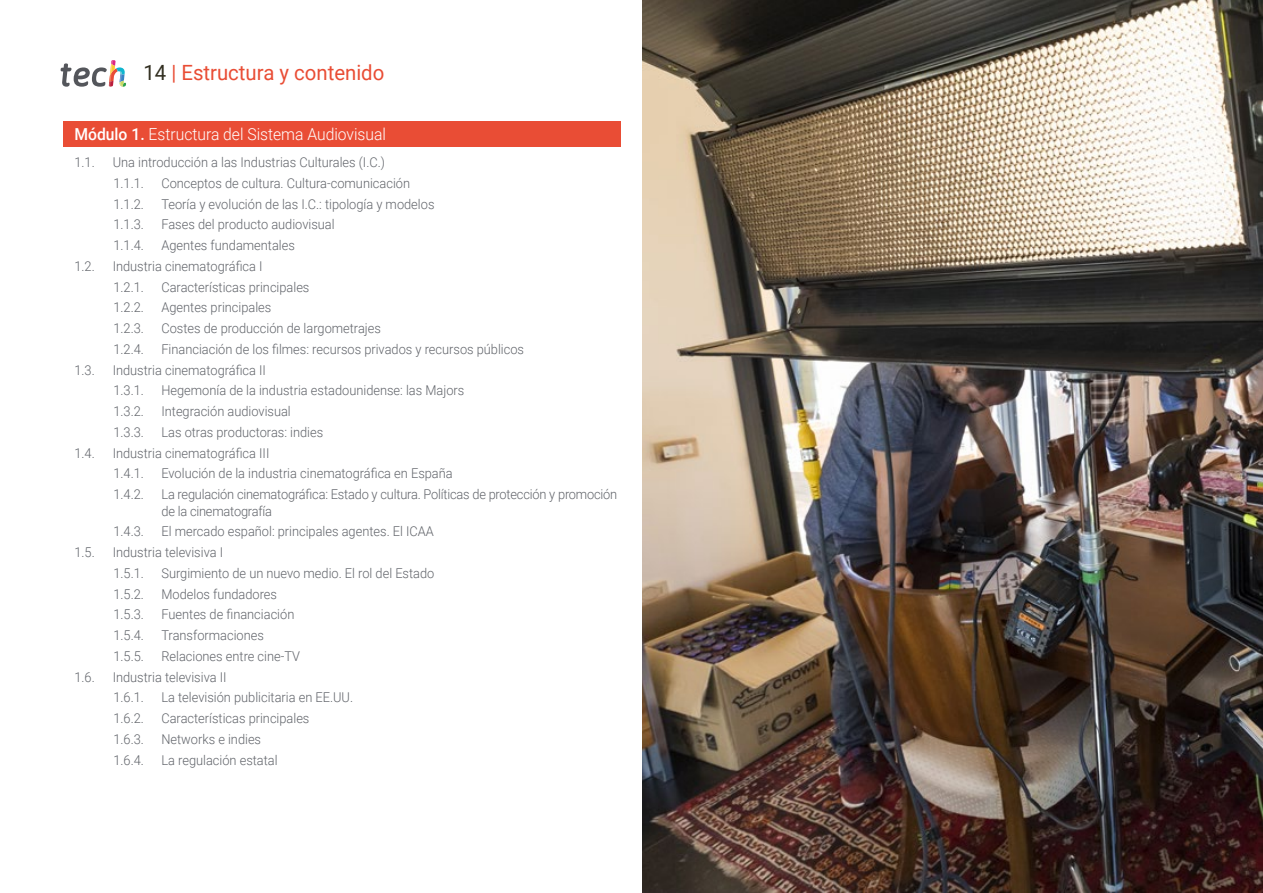
<style>
.page{position:relative;width:1263px;height:893px;background:#fff}
.page>*{position:absolute;margin:0;border:0;box-sizing:border-box;transform-origin:0 0}
.t1{font:21px "Roboto";color:#e94d35}
.t2{font:300 16.5px "Roboto";color:#fff;scale:.95 1}
.t3{font:300 13.5px/20.7px "Roboto";color:#61646a;scale:.95 1}
.s1{color:#312e20}
.s2{font-weight:500}
</style>
<div class="page">
<img style="left:642px;top:0;width:621px;height:893px">
<svg style="left:61px;top:60px;width:65px;height:27px"></svg>
<div style="left:63px;top:121px;width:558px;height:25px;background:#e94d35"></div>
<h1 class="t1" style="left:144px;top:57px;width:242px"><span class="s1">14</span> | Estructura y contenido</h1>
<p class="t2" style="left:74px;top:123px;width:330px"><span class="s2">Módulo 1.</span> Estructura del Sistema Audiovisual</p>
<p class="t3" style="left:74px;top:151px;width:23px">1.1.</p>
<p class="t3" style="left:113px;top:151px;width:288px">Una introducción a las Industrias Culturales (I.C.)<br>1.1.1.</p>
<p class="t3" style="left:161px;top:172px;width:263px">Conceptos de cultura. Cultura-comunicación</p>
<p class="t3" style="left:113px;top:193px;width:34px">1.1.2.</p>
<p class="t3" style="left:161px;top:193px;width:289px">Teoría y evolución de las I.C.: tipología y modelos</p>
<p class="t3" style="left:113px;top:214px;width:34px">1.1.3.</p>
<p class="t3" style="left:161px;top:214px;width:184px">Fases del producto audiovisual</p>
<p class="t3" style="left:113px;top:234px;width:34px">1.1.4.</p>
<p class="t3" style="left:161px;top:234px;width:142px">Agentes fundamentales</p>
<p class="t3" style="left:74px;top:255px;width:23px">1.2.</p>
<p class="t3" style="left:113px;top:255px;width:159px">Industria cinematográfica I<br>1.2.1.</p>
<p class="t3" style="left:161px;top:276px;width:157px">Características principales</p>
<p class="t3" style="left:113px;top:297px;width:34px">1.2.2.</p>
<p class="t3" style="left:161px;top:297px;width:117px">Agentes principales</p>
<p class="t3" style="left:113px;top:317px;width:34px">1.2.3.</p>
<p class="t3" style="left:161px;top:317px;width:233px">Costes de producción de largometrajes</p>
<p class="t3" style="left:113px;top:338px;width:34px">1.2.4.</p>
<p class="t3" style="left:161px;top:338px;width:383px">Financiación de los filmes: recursos privados y recursos públicos</p>
<p class="t3" style="left:74px;top:359px;width:23px">1.3.</p>
<p class="t3" style="left:113px;top:359px;width:163px">Industria cinematográfica II<br>1.3.1.</p>
<p class="t3" style="left:161px;top:380px;width:320px">Hegemonía de la industria estadounidense: las Majors</p>
<p class="t3" style="left:113px;top:400px;width:34px">1.3.2.</p>
<p class="t3" style="left:161px;top:400px;width:138px">Integración audiovisual</p>
<p class="t3" style="left:113px;top:421px;width:34px">1.3.3.</p>
<p class="t3" style="left:161px;top:421px;width:172px">Las otras productoras: indies</p>
<p class="t3" style="left:74px;top:442px;width:23px">1.4.</p>
<p class="t3" style="left:113px;top:442px;width:166px">Industria cinematográfica III<br>1.4.1.</p>
<p class="t3" style="left:161px;top:463px;width:308px">Evolución de la industria cinematográfica en España</p>
<p class="t3" style="left:113px;top:483px;width:34px">1.4.2.</p>
<p class="t3" style="left:161px;top:486px;width:481px;line-height:16.5px">La regulación cinematográfica: Estado y cultura. Políticas de protección y promoción de la cinematografía</p>
<p class="t3" style="left:113px;top:521px;width:34px">1.4.3.</p>
<p class="t3" style="left:161px;top:521px;width:288px">El mercado español: principales agentes. El ICAA</p>
<p class="t3" style="left:74px;top:541px;width:23px">1.5.</p>
<p class="t3" style="left:113px;top:541px;width:118px">Industria televisiva I<br>1.5.1.</p>
<p class="t3" style="left:161px;top:562px;width:289px">Surgimiento de un nuevo medio. El rol del Estado</p>
<p class="t3" style="left:113px;top:583px;width:34px">1.5.2.</p>
<p class="t3" style="left:161px;top:583px;width:123px">Modelos fundadores</p>
<p class="t3" style="left:113px;top:604px;width:34px">1.5.3.</p>
<p class="t3" style="left:161px;top:604px;width:141px">Fuentes de financiación</p>
<p class="t3" style="left:113px;top:624px;width:34px">1.5.4.</p>
<p class="t3" style="left:161px;top:624px;width:109px">Transformaciones</p>
<p class="t3" style="left:113px;top:645px;width:34px">1.5.5.</p>
<p class="t3" style="left:161px;top:645px;width:147px">Relaciones entre cine-TV</p>
<p class="t3" style="left:74px;top:666px;width:23px">1.6.</p>
<p class="t3" style="left:113px;top:666px;width:121px">Industria televisiva II<br>1.6.1.</p>
<p class="t3" style="left:161px;top:687px;width:203px">La televisión publicitaria en EE.UU.</p>
<p class="t3" style="left:113px;top:707px;width:34px">1.6.2.</p>
<p class="t3" style="left:161px;top:707px;width:157px">Características principales</p>
<p class="t3" style="left:113px;top:728px;width:34px">1.6.3.</p>
<p class="t3" style="left:161px;top:728px;width:106px">Networks e indies</p>
<p class="t3" style="left:113px;top:749px;width:34px">1.6.4.</p>
<p class="t3" style="left:161px;top:749px;width:124px">La regulación estatal</p>
</div>
